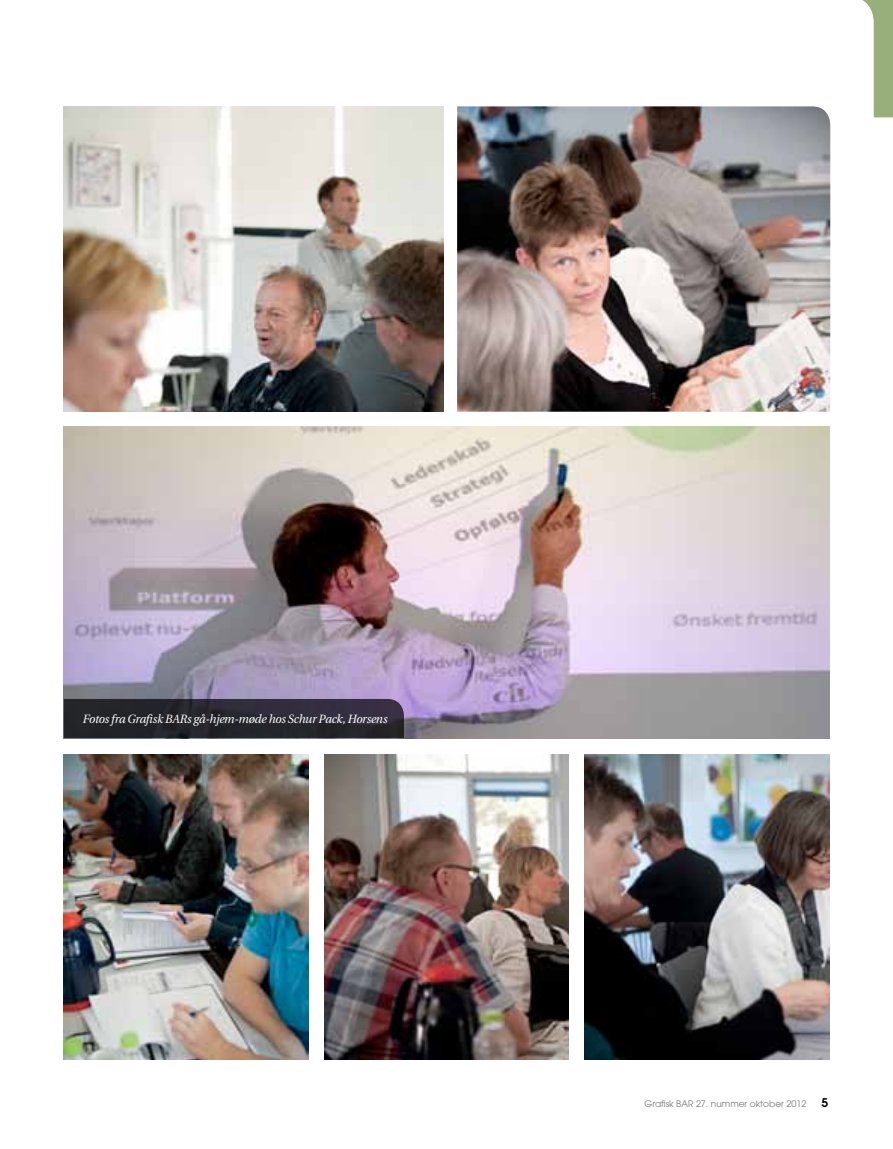
<style>
.page{position:relative;width:893px;height:1149px;background:#fff}
.page>*{position:absolute;margin:0;border:0;box-sizing:border-box;transform-origin:0 0}
.t1{font:italic 12px "Utopia";letter-spacing:-.02em;color:#fff;scale:.96 1}
.t2{font:600 12px "Avant Garde";color:#000}
.t3{font:9px "Avant Garde";color:#77787b}
</style>
<div class="page">
<svg style="left:862px;top:0;width:31px;height:117px"></svg>
<img style="left:64px;top:106px;width:379px;height:305px">
<img style="left:64px;top:426px;width:765px;height:312px">
<img style="left:457px;top:106px;width:373px;height:305px">
<img style="left:64px;top:754px;width:244px;height:305px">
<img style="left:324px;top:754px;width:245px;height:305px">
<img style="left:585px;top:754px;width:244px;height:305px">
<svg style="left:64px;top:698px;width:340px;height:39px;background:#2b2a33"></svg>
<p class="t1" style="left:83px;top:711px;width:319px">Fotos fra Grafisk BARs gå-hjem-møde hos Schur Pack, Horsens</p>
<p class="t3" style="left:645px;top:1097px;width:163px">Grafisk BAR 27. nummer oktober 2012</p>
<p class="t2" style="left:821px;top:1094px;width:8px">5</p>
</div>
